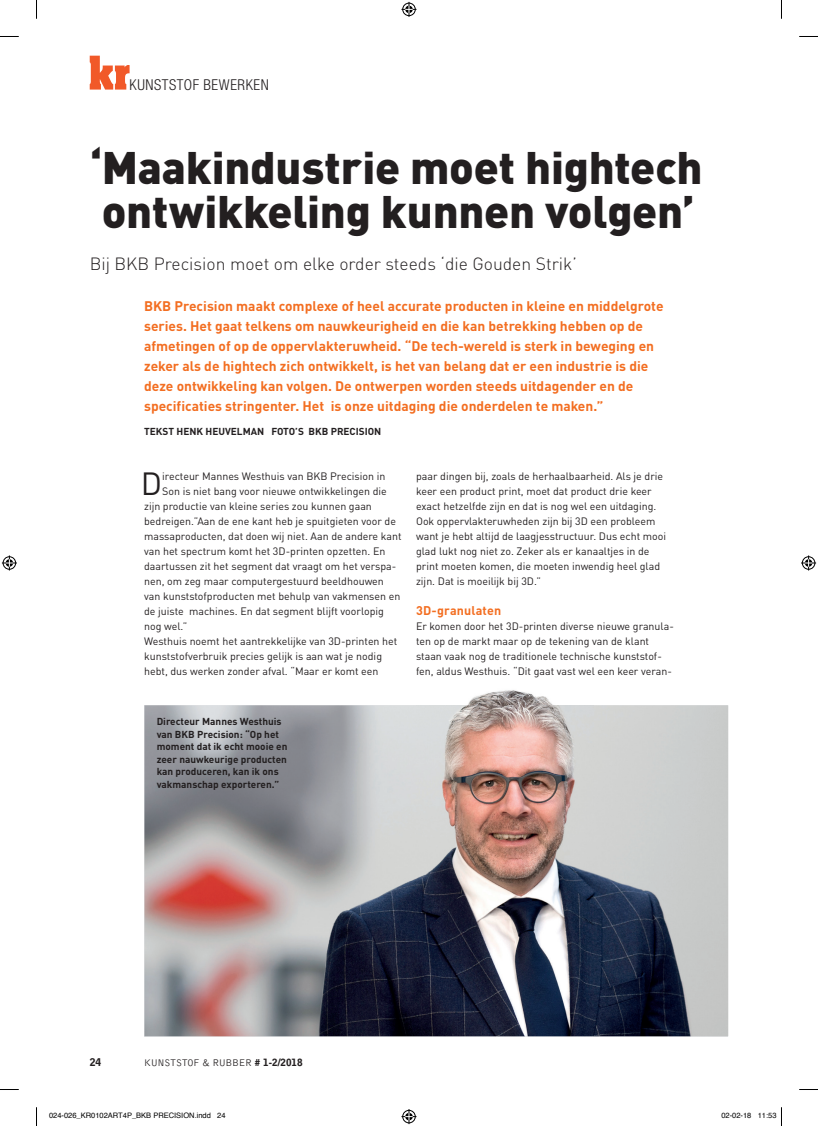
<style>
.page{position:relative;width:818px;height:1126px;background:#fff}
.page>*{position:absolute;margin:0;border:0;box-sizing:border-box;transform-origin:0 0}
.t1{font:900 45px/43.8px "DIN Pro";letter-spacing:-.005em;color:#231f20}
.t2{font:31.75px "DIN Pro";color:#231f20}
.t3{font:300 17.5px "DIN Pro";color:#231f20}
.t4{font:300 condensed 15px "Helvetica Neue LT Std";letter-spacing:.035em;color:#231f20}
.t5{font:700 13.75px/20px "DIN Pro";color:#f36e21}
.t6{font:700 12.5px "DIN Pro";letter-spacing:.005em;color:#f36e21}
.t7{font:10.62px/15px "DIN Pro";color:#231f20}
.t8{font:900 10.62px "Bell Gothic Std";color:#231f20}
.t9{font:700 10px/12.5px "DIN Pro";color:#231f20}
.t10{font:300 10px "Bell Gothic Std";letter-spacing:-.04em;color:#231f20}
.t11{font:7.5px "Helvetica";color:#000}
.s1{font-weight:900}
</style>
<div class="page">
<svg style="left:90px;top:56px;width:39px;height:34px"></svg>
<img style="left:144px;top:705px;width:583px;height:331px">
<img style="left:416px;top:690px;width:177px;height:45px">
<svg style="left:0;top:36px;width:19px;height:1px"></svg>
<svg style="left:799px;top:36px;width:18px;height:1px"></svg>
<svg style="left:0;top:1089px;width:19px;height:1px"></svg>
<svg style="left:799px;top:1089px;width:18px;height:1px"></svg>
<svg style="left:36px;top:0;width:1px;height:19px"></svg>
<svg style="left:36px;top:1107px;width:1px;height:18px"></svg>
<svg style="left:401px;top:2px;width:15px;height:15px"></svg>
<svg style="left:401px;top:1109px;width:15px;height:14px"></svg>
<svg style="left:2px;top:555px;width:15px;height:15px"></svg>
<svg style="left:801px;top:555px;width:14px;height:15px"></svg>
<h3 class="t4" style="left:129px;top:76px;width:141px">KUNSTSTOF BEWERKEN</h3>
<h1 class="t1" style="left:90px;top:140px;width:614px">‘ Maakindustrie moet hightech ontwikkeling kunnen volgen’</h1>
<h3 class="t3" style="left:90px;top:250px;width:488px">Bij BKB Precision moet om elke order steeds ‘die Gouden Strik’</h3>
<p class="t5" style="left:144px;top:294px;width:520px">BKB Precision maakt complexe of heel accurate producten in kleine en middelgrote series. Het gaat telkens om nauwkeurigheid en die kan betrekking hebben op de afmetingen of op de oppervlakteruwheid. “De tech-wereld is sterk in beweging en zeker als de hightech zich ontwikkelt, is het van belang dat er een industrie is die deze ontwikkeling kan volgen. De ontwerpen worden steeds uitdagender en de specificaties stringenter. Het is onze uitdaging die onderdelen te maken.”</p>
<p class="t9" style="left:144px;top:424px;width:239px">TEKST HENK HEUVELMAN FOTO’S BKB PRECISION</p>
<h2 class="t2" style="left:141px;top:458px;width:23px">D</h2>
<p class="t7" style="left:162px;top:467px;width:224px">irecteur Mannes Westhuis van BKB Precision in</p>
<p class="t7" style="left:162px;top:482px;width:226px">Son is niet bang voor nieuwe ontwikkelingen die</p>
<p class="t7" style="left:144px;top:497px;width:229px">zijn productie van kleine series zou kunnen gaan</p>
<p class="t7" style="left:144px;top:512px;width:253px">bedreigen.”Aan de ene kant heb je spuitgieten voor de</p>
<p class="t7" style="left:144px;top:527px;width:259px">massaproducten, dat doen wij niet. Aan de andere kant</p>
<p class="t7" style="left:144px;top:542px;width:242px">van het spectrum komt het 3D-printen opzetten. En</p>
<p class="t7" style="left:144px;top:557px;width:253px">daartussen zit het segment dat vraagt om het verspa-</p>
<p class="t7" style="left:144px;top:572px;width:241px">nen, om zeg maar computergestuurd beeldhouwen</p>
<p class="t7" style="left:144px;top:587px;width:258px">van kunststofproducten met behulp van vakmensen en</p>
<p class="t7" style="left:144px;top:602px;width:241px">de juiste machines. En dat segment blijft voorlopig</p>
<p class="t7" style="left:144px;top:617px;width:45px">nog wel.”</p>
<p class="t7" style="left:144px;top:632px;width:255px">Westhuis noemt het aantrekkelijke van 3D-printen het</p>
<p class="t7" style="left:144px;top:647px;width:239px">kunststofverbruik precies gelijk is aan wat je nodig</p>
<p class="t7" style="left:144px;top:663px;width:236px">hebt, dus werken zonder afval. “Maar er komt een</p>
<p class="t7" style="left:416px;top:467px;width:251px">paar dingen bij, zoals de herhaalbaarheid. Als je drie keer een product print, moet dat product drie keer exact hetzelfde zijn en dat is nog wel een uitdaging.<br>Ook oppervlakteruwheden zijn bij 3D een probleem want je hebt altijd de laagjesstructuur. Dus echt mooi glad lukt nog niet zo. Zeker als er kanaaltjes in de print moeten komen, die moeten inwendig heel glad zijn. Dat is moeilijk bij 3D.”</p>
<p class="t6" style="left:416px;top:600px;width:87px">3D-granulaten</p>
<p class="t7" style="left:416px;top:617px;width:259px">Er komen door het 3D-printen diverse nieuwe granula&shy;ten op de markt maar op de tekening van de klant staan vaak nog de traditionele technische kunststof&shy;fen, aldus Westhuis. “Dit gaat vast wel een keer veran-</p>
<p class="t9" style="left:157px;top:714px;width:132px">Directeur Mannes Westhuis van BKB Precision: “Op het moment dat ik echt mooie en zeer nauwkeurige producten kan produceren, kan ik ons vakmanschap exporteren.”</p>
<p class="t8" style="left:90px;top:1055px;width:13px">24</p>
<p class="t10" style="left:144px;top:1056px;width:160px">KUNSTSTOF &amp; RUBBER <span class="s1"># 1-2/2018</span></p>
<p class="t11" style="left:49px;top:1109px;width:178px">024-026_KR0102ART4P_BKB PRECISION.indd 24</p>
<p class="t11" style="left:721px;top:1109px;width:57px">02-02-18 11:53</p>
</div>
